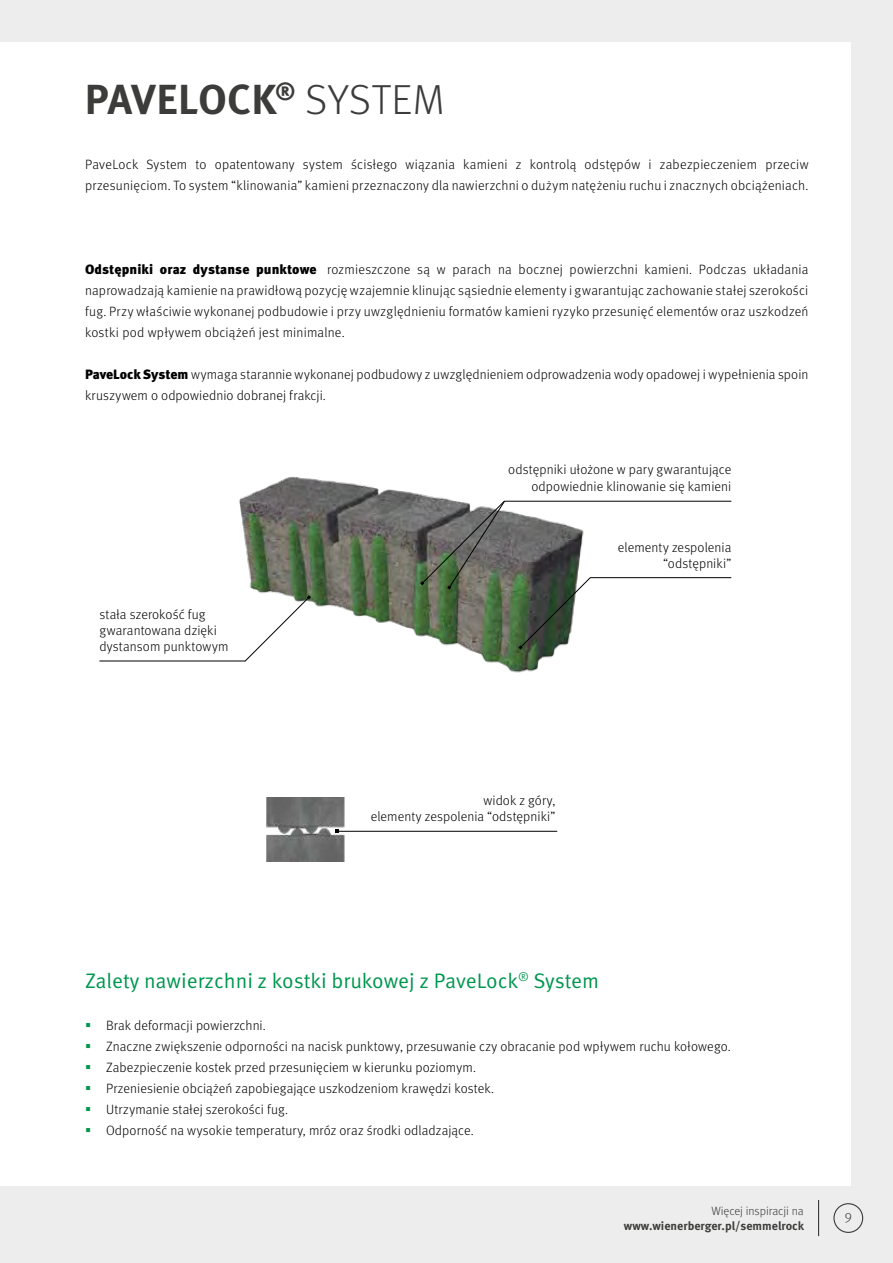
<style>
.page{position:relative;width:893px;height:1263px;background:#ededed}
.page>*{position:absolute;margin:0;border:0;box-sizing:border-box;transform-origin:0 0}
.t1{font:700 42px "Meta Pro";color:#3c3c3b}
.t2{font:21px "Meta Pro Norm";letter-spacing:-.005em;color:#00964f}
.t3{font:300 13.5px/21px "Meta Pro";letter-spacing:.01em;color:#000}
.t4{font:300 13.5px "Meta Pro";color:#3c3c3b}
.t5{font:700 12px "Meta Pro";color:#3c3c3b}
.t6{font:300 12px "Meta Pro";letter-spacing:-.005em;color:#3c3c3b}
.s1{font-weight:300}
.s2{font-weight:900}
</style>
<div class="page">
<div style="left:0;top:43px;width:850px;height:1143px;background:#fff"></div>
<img style="left:267px;top:798px;width:77px;height:64px">
<hr style="left:337px;top:831px;width:220px;height:1px;background:#000">
<img style="left:226px;top:476px;width:368px;height:197px">
<hr style="left:99px;top:661px;width:146px;height:1px;background:#000">
<svg style="left:244px;top:595px;width:67px;height:67px"></svg>
<hr style="left:504px;top:501px;width:227px;height:1px;background:#000">
<hr style="left:590px;top:577px;width:141px;height:1px;background:#000">
<svg style="left:518px;top:576px;width:73px;height:74px"></svg>
<svg style="left:420px;top:500px;width:85px;height:90px"></svg>
<hr style="left:818px;top:1200px;width:1px;height:36px;background:#3c3c3b">
<div style="left:833px;top:1203px;width:30px;height:30px;border:1px solid #3c3c3b;border-radius:50%"></div>
<h1 class="t1" style="left:85px;top:66px;width:361px">PAVELOCK<sup>®</sup> <span class="s1">SYSTEM</span></h1>
<p class="t3" style="left:85px;top:153px;width:725px">PaveLock System to opatentowany system ścisłego wiązania kamieni z kontrolą odstępów i zabezpieczeniem przeciw przesunięciom. To system “klinowania” kamieni przeznaczony dla nawierzchni o dużym natężeniu ruchu i znacznych obciążeniach.</p>
<p class="t3" style="left:85px;top:258px;width:725px;text-align:justify"><span class="s2">Odstępniki oraz dystanse punktowe</span> rozmieszczone są w parach na bocznej powierzchni kamieni. Podczas układania naprowadzają kamienie na prawidłową pozycję wzajemnie klinując sąsiednie elementy i gwarantując zachowanie stałej szerokości fug. Przy właściwie wykonanej podbudowie i przy uwzględnieniu formatów kamieni ryzyko przesunięć elementów oraz uszkodzeń kostki pod wpływem obciążeń jest minimalne.</p>
<p class="t3" style="left:85px;top:363px;width:725px"><span class="s2">PaveLock System</span> wymaga starannie wykonanej podbudowy z uwzględnieniem odprowadzenia wody opadowej i wypełnienia spoin kruszywem o odpowiednio dobranej frakcji.</p>
<p class="t3" style="left:508px;top:461px;width:224px;line-height:16.2px;text-align:right">odstępniki ułożone w pary gwarantujące odpowiednie klinowanie się kamieni</p>
<p class="t3" style="left:99px;top:605px;width:131px;line-height:16.2px">stała szerokość fug gwarantowana dzięki dystansom punktowym</p>
<p class="t3" style="left:618px;top:538px;width:115px;line-height:16.2px;text-align:right">elementy zespolenia “odstępniki”</p>
<p class="t3" style="left:371px;top:791px;width:186px;line-height:16.2px;text-align:right">widok z góry,<br>elementy zespolenia “odstępniki”</p>
<h2 class="t2" style="left:85px;top:965px;width:516px">Zalety nawierzchni z kostki brukowej z PaveLock<sup>®</sup> System</h2>
<p class="t3" style="left:106px;top:1014px;width:626px">Brak deformacji powierzchni.<br>Znaczne zwiększenie odporności na nacisk punktowy, przesuwanie czy obracanie pod wpływem ruchu kołowego.<br>Zabezpieczenie kostek przed przesunięciem w kierunku poziomym.<br>Przeniesienie obciążeń zapobiegające uszkodzeniom krawędzi kostek.<br>Utrzymanie stałej szerokości fug.<br>Odporność na wysokie temperatury, mróz oraz środki odladzające.</p>
<p class="t6" style="left:712px;top:1202px;width:94px">Więcej inspiracji na</p>
<p class="t5" style="left:624px;top:1216px;width:182px">www.wienerberger.pl/semmelrock</p>
<p class="t4" style="left:844px;top:1208px;width:9px">9</p>
</div>
